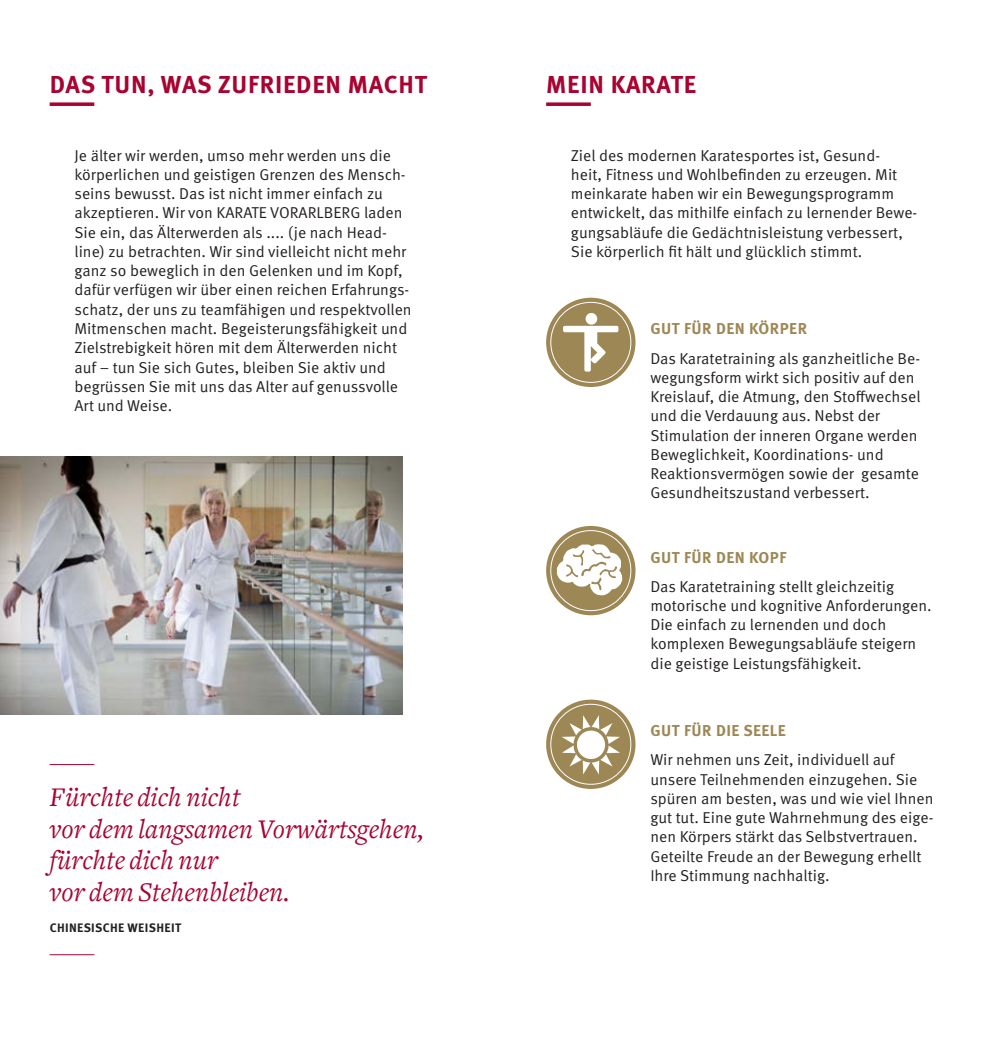
<style>
.page{position:relative;width:993px;height:1042px;background:#fff}
.page>*{position:absolute;margin:0;border:0;box-sizing:border-box;transform-origin:0 0}
.t1{font:italic 28px/31.5px "Freight Text";color:#a80331}
.t2{font:700 24.5px "Meta Pro";letter-spacing:.03em;color:#a80331}
.t3{font:15.75px/19.2px "Meta Pro Norm";color:#231f20}
.t4{font:700 15.75px "Meta Pro";letter-spacing:.03em;color:#9d8754}
.t5{font:700 12.25px "Meta Pro";letter-spacing:.03em;color:#231f20}
</style>
<div class="page">
<svg style="left:50px;top:102px;width:44px;height:4px"></svg>
<svg style="left:546px;top:102px;width:44px;height:4px"></svg>
<div style="left:546px;top:298px;width:89px;height:89px;background:#9d8754;border-radius:50%"></div>
<div style="left:585px;top:313px;width:12px;height:12px;background:#fff;border-radius:50%"></div>
<svg style="left:563px;top:326px;width:55px;height:46px"></svg>
<div style="left:550px;top:302px;width:81px;height:81px;border:1px solid #fff;border-radius:50%"></div>
<svg style="left:546px;top:699px;width:89px;height:90px"></svg>
<img style="left:550px;top:704px;width:80px;height:80px;border-radius:40px">
<div style="left:550px;top:704px;width:81px;height:81px;border:1px solid #fff;border-radius:50%"></div>
<img style="left:0;top:456px;width:402px;height:258px">
<svg style="left:546px;top:526px;width:89px;height:89px"></svg>
<img style="left:550px;top:530px;width:80px;height:80px;border-radius:40px">
<div style="left:550px;top:530px;width:81px;height:81px;border:1px solid #fff;border-radius:50%"></div>
<hr style="left:50px;top:764px;width:44px;height:1px;background:#a80331">
<hr style="left:50px;top:954px;width:44px;height:1px;background:#a80331">
<h2 class="t2" style="left:50px;top:65px;width:378px">DAS TUN, WAS ZUFRIEDEN MACHT</h2>
<h2 class="t2" style="left:546px;top:65px;width:151px">MEIN KARATE</h2>
<p class="t3" style="left:74px;top:145px;width:338px">Je älter wir werden, umso mehr werden uns die körperlichen und geistigen Grenzen des Mensch&shy;seins bewusst. Das ist nicht immer einfach zu akzeptieren. Wir von KARATE VORARLBERG laden Sie ein, das Älterwerden als .... (je nach Head&shy;line) zu betrachten. Wir sind vielleicht nicht mehr ganz so beweglich in den Gelenken und im Kopf, dafür verfügen wir über einen reichen Erfahrungs&shy;schatz, der uns zu teamfähigen und respektvollen Mitmenschen macht. Begeisterungsfähigkeit und Zielstrebigkeit hören mit dem Älterwerden nicht auf – tun Sie sich Gutes, bleiben Sie aktiv und begrüssen Sie mit uns das Alter auf genussvolle Art und Weise.</p>
<p class="t3" style="left:570px;top:145px;width:348px">Ziel des modernen Karatesportes ist, Gesund-<br>heit, Fitness und Wohlbefinden zu erzeugen. Mit meinkarate haben wir ein Bewegungsprogramm entwickelt, das mithilfe einfach zu lernender Bewe&shy;gungsabläufe die Gedächtnisleistung verbessert, Sie körperlich fit hält und glücklich stimmt.</p>
<p class="t4" style="left:650px;top:316px;width:158px">GUT FÜR DEN KÖRPER</p>
<p class="t3" style="left:650px;top:347px;width:271px">Das Karatetraining als ganzheitliche Be&shy;wegungsform wirkt sich positiv auf den Kreislauf, die Atmung, den Stoffwechsel und die Verdauung aus. Nebst der Stimulation der inneren Organe werden Beweglichkeit, Koordinations- und Reaktionsvermögen sowie der gesamte Gesundheitszustand verbessert.</p>
<h1 class="t1" style="left:50px;top:782px;width:376px">Fürchte dich nicht<br>vor dem langsamen Vorwärtsgehen, fürchte dich nur<br>vor dem Stehenbleiben.</h1>
<p class="t5" style="left:50px;top:918px;width:133px">CHINESISCHE WEISHEIT</p>
<p class="t4" style="left:650px;top:545px;width:137px">GUT FÜR DEN KOPF</p>
<p class="t3" style="left:650px;top:575px;width:283px">Das Karatetraining stellt gleichzeitig motorische und kognitive Anforderungen.<br>Die einfach zu lernenden und doch komplexen Bewegungsabläufe steigern die geistige Leistungsfähigkeit.</p>
<p class="t4" style="left:650px;top:718px;width:137px">GUT FÜR DIE SEELE</p>
<p class="t3" style="left:650px;top:749px;width:284px">Wir nehmen uns Zeit, individuell auf unsere Teilnehmenden einzugehen. Sie spüren am besten, was und wie viel Ihnen gut tut. Eine gute Wahrnehmung des eige&shy;nen Körpers stärkt das Selbstvertrauen.<br>Geteilte Freude an der Bewegung erhellt Ihre Stimmung nachhaltig.</p>
</div>
